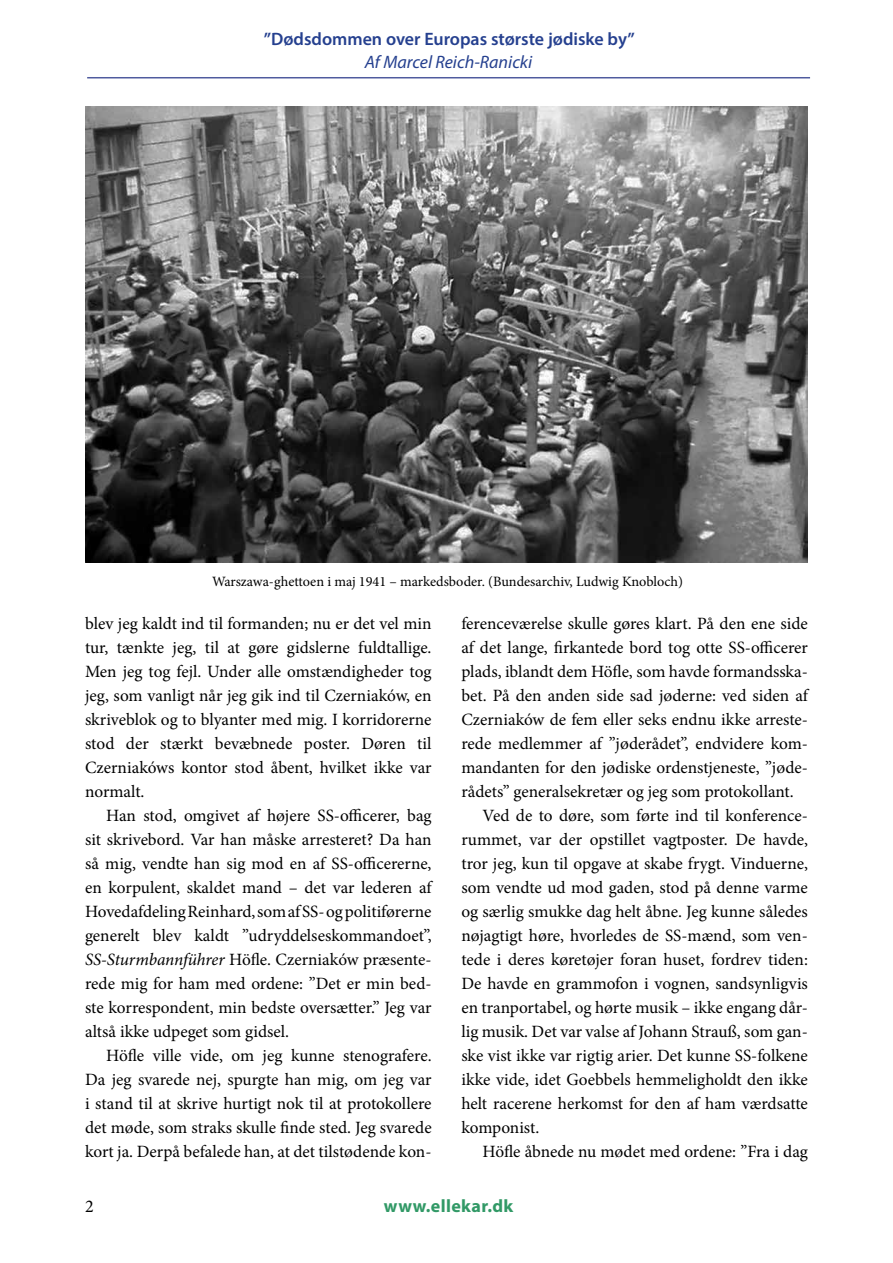
<style>
.page{position:relative;width:893px;height:1263px;background:#fff}
.page>*{position:absolute;margin:0;border:0;box-sizing:border-box;transform-origin:0 0}
.t1{font:600 18px "Myriad Pro";color:#25408f}
.t2{font:italic 18px "Myriad Pro";color:#25408f}
.t3{font:700 18px "Myriad Pro";letter-spacing:.02em;color:#319966}
.t4{font:18px "Minion Pro";color:#000}
.t5{font:17.25px/24px "Minion Pro";color:#000;text-align:justify}
.t6{font:14.25px "Minion Pro";letter-spacing:-.005em;color:#000}
.s1{font-style:italic}
</style>
<div class="page">
<hr style="left:87px;top:77px;width:723px;height:1px;background:#4f5b9e">
<img style="left:86px;top:106px;width:721px;height:457px">
<p class="t1" style="left:264px;top:28px;width:373px">”Dødsdommen over Europas største jødiske by”</p>
<p class="t2" style="left:365px;top:51px;width:169px">Af Marcel Reich-Ranicki</p>
<p class="t6" style="left:212px;top:572px;width:473px">Warszawa-ghettoen i maj 1941 – markedsboder. (Bundesarchiv, Ludwig Knobloch)</p>
<p class="t5" style="left:85px;top:612px;width:348px">blev jeg kaldt ind til formanden; nu er det vel min tur, tænkte jeg, til at gøre gidslerne fuldtallige.<br>Men jeg tog fejl. Under alle omstændigheder tog jeg, som vanligt når jeg gik ind til Czerniaków, en skriveblok og to blyanter med mig. I korridorerne stod der stærkt bevæbnede poster. Døren til Czerniakóws kontor stod åbent, hvilket ikke var normalt.</p>
<p class="t5" style="left:85px;top:804px;width:348px;text-indent:21px">Han stod, omgivet af højere SS-officerer, bag sit skrivebord. Var han måske arresteret? Da han så mig, vendte han sig mod en af SS-officererne, en korpulent, skaldet mand – det var lederen af Hovedafdeling Reinhard, som af SS- og politiførerne generelt blev kaldt ”udryddelseskommandoet”, <span class="s1">SS-Sturmbannführer</span> Höfle. Czerniaków præsente&shy;rede mig for ham med ordene: ”Det er min bed&shy;ste korrespondent, min bedste oversætter.” Jeg var altså ikke udpeget som gidsel.</p>
<p class="t5" style="left:85px;top:1044px;width:348px;text-indent:21px">Höfle ville vide, om jeg kunne stenografere.<br>Da jeg svarede nej, spurgte han mig, om jeg var i stand til at skrive hurtigt nok til at protokollere det møde, som straks skulle finde sted. Jeg svarede kort ja. Derpå befalede han, at det tilstødende kon-</p>
<p class="t5" style="left:461px;top:612px;width:348px">ferenceværelse skulle gøres klart. På den ene side</p>
<p class="t5" style="left:461px;top:636px;width:348px">af det lange, firkantede bord tog otte SS-officerer</p>
<p class="t5" style="left:461px;top:660px;width:348px">plads, iblandt dem Höfle, som havde formandsska-</p>
<p class="t5" style="left:461px;top:684px;width:348px">bet. På den anden side sad jøderne: ved siden af</p>
<p class="t5" style="left:461px;top:708px;width:348px">Czerniaków de fem eller seks endnu ikke arreste-</p>
<p class="t5" style="left:461px;top:732px;width:348px">rede medlemmer af ”jøderådet”, endvidere kom-</p>
<p class="t5" style="left:461px;top:755px;width:348px">mandanten for den jødiske ordenstjeneste, ”jøde-</p>
<p class="t5" style="left:461px;top:779px;width:334px">rådets” generalsekretær og jeg som protokollant.</p>
<p class="t5" style="left:483px;top:803px;width:327px">Ved de to døre, som førte ind til konference-</p>
<p class="t5" style="left:461px;top:827px;width:348px">rummet, var der opstillet vagtposter. De havde,</p>
<p class="t5" style="left:461px;top:851px;width:348px">tror jeg, kun til opgave at skabe frygt. Vinduerne,</p>
<p class="t5" style="left:461px;top:875px;width:348px">som vendte ud mod gaden, stod på denne varme</p>
<p class="t5" style="left:461px;top:899px;width:348px">og særlig smukke dag helt åbne. Jeg kunne således</p>
<p class="t5" style="left:461px;top:923px;width:348px">nøjagtigt høre, hvorledes de SS-mænd, som ven-</p>
<p class="t5" style="left:461px;top:947px;width:348px">tede i deres køretøjer foran huset, fordrev tiden:</p>
<p class="t5" style="left:461px;top:971px;width:348px">De havde en grammofon i vognen, sandsynligvis</p>
<p class="t5" style="left:461px;top:995px;width:348px">en tranportabel, og hørte musik – ikke engang dår-</p>
<p class="t5" style="left:461px;top:1019px;width:348px">lig musik. Det var valse af Johann Strauß, som gan-</p>
<p class="t5" style="left:461px;top:1043px;width:348px">ske vist ikke var rigtig arier. Det kunne SS-folkene</p>
<p class="t5" style="left:461px;top:1067px;width:348px">ikke vide, idet Goebbels hemmeligholdt den ikke</p>
<p class="t5" style="left:461px;top:1091px;width:348px">helt racerene herkomst for den af ham værdsatte</p>
<p class="t5" style="left:461px;top:1115px;width:80px">komponist.</p>
<p class="t5" style="left:483px;top:1139px;width:327px">Höfle åbnede nu mødet med ordene: ”Fra i dag</p>
<p class="t4" style="left:85px;top:1194px;width:10px">2</p>
<p class="t3" style="left:384px;top:1194px;width:131px">www.ellekar.dk</p>
</div>
